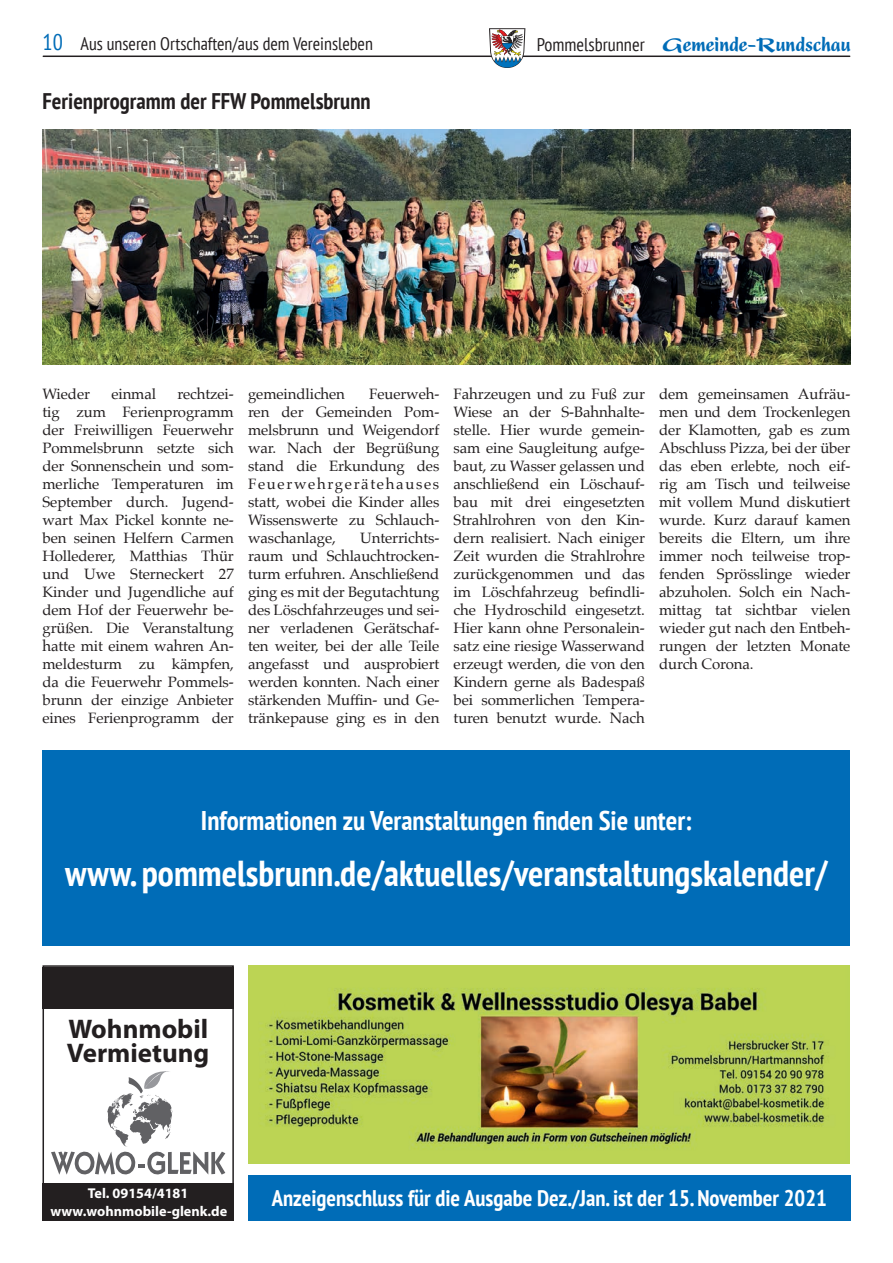
<style>
.page{position:relative;width:893px;height:1263px;background:#fff}
.page>*{position:absolute;margin:0;border:0;box-sizing:border-box;transform-origin:0 0}
.t1{font:700 condensed 36px "PT Sans";color:#fff}
.t2{font:700 condensed 27px "PT Sans";color:#fff}
.t3{font:700 27px "Myriad Pro";color:#231f20}
.t4{font:700 condensed 22.5px "PT Sans";color:#fff}
.t5{font:700 condensed 22.5px "PT Sans";color:#231f20}
.t6{font:900 condensed 22.05px "Present";color:#006cb7}
.t7{font:condensed 18px "PT Sans";color:#231f20}
.t8{font:15px/18px "Palatino";letter-spacing:-.005em;color:#231f20;text-align:justify}
.t9{font:700 14.25px/17.1px "Myriad Pro";color:#fff;text-align:center}
.s1{font-size:22.5px;color:#006cb7}
.s2{font-family:"PT Sans";font-weight:400;font-size:18.45px;color:#231f20}
</style>
<div class="page">
<hr style="left:43px;top:56px;width:807px;height:1px;background:#231f20">
<svg style="left:489px;top:28px;width:36px;height:40px"></svg>
<img style="left:248px;top:965px;width:602px;height:199px">
<div style="left:248px;top:1175px;width:602px;height:45px;background:#006cb7"></div>
<div style="left:43px;top:965px;width:191px;height:255px;border:2px solid #231f20"></div>
<svg style="left:51px;top:1071px;width:174px;height:104px"></svg>
<div style="left:43px;top:1183px;width:191px;height:37px;background:#231f20"></div>
<div style="left:43px;top:967px;width:191px;height:41px;background:#231f20"></div>
<img style="left:43px;top:129px;width:807px;height:236px">
<div style="left:43px;top:750px;width:807px;height:195px;background:#006cb7"></div>
<p class="t7" style="left:43px;top:32px;width:332px"><span class="s1">10</span> Aus unseren Ortschaften/aus dem Vereinsleben</p>
<h3 class="t6" style="left:537px;top:32px;width:315px"><span class="s2">Pommelsbrunner</span> Gemeinde-Rundschau</h3>
<h3 class="t5" style="left:43px;top:86px;width:330px">Ferienprogramm der FFW Pommelsbrunn</h3>
<p class="t8" style="left:43px;top:385px;width:193px;text-indent:135px">rechtzei&shy;tig zum Ferienprogramm der Freiwilligen Feuerwehr Pommelsbrunn setzte sich der Sonnenschein und som&shy;merliche Temperaturen im September durch. Jugend&shy;wart Max Pickel konnte ne&shy;ben seinen Helfern Carmen Hollederer, Matthias Thür und Uwe Sterneckert 27<br>Kinder und Jugendliche auf dem Hof der Feuerwehr be&shy;grüßen. Die Veranstaltung hatte mit einem wahren An&shy;meldesturm zu kämpfen, da die Feuerwehr Pommels&shy;brunn der einzige Anbieter eines Ferienprogramm der</p>
<p class="t8" style="left:248px;top:385px;width:98px">gemeindlichen</p>
<p class="t8" style="left:248px;top:385px;width:193px;text-indent:121px">Feuerweh&shy;ren der Gemeinden Pom&shy;melsbrunn und Weigendorf war. Nach der Begrüßung stand die Erkundung des Feuerwehrgerätehauses statt, wobei die Kinder alles Wissenswerte zu Schlauch&shy;waschanlage,</p>
<p class="t8" style="left:43px;top:385px;width:49px">Wieder</p>
<p class="t8" style="left:111px;top:385px;width:46px">einmal</p>
<p class="t8" style="left:248px;top:529px;width:193px;text-indent:112px">Unterrichts&shy;raum und Schlauchtrocken&shy;turm erfuhren. Anschließend ging es mit der Begutachtung des Löschfahrzeuges und sei&shy;ner verladenen Gerätschaf&shy;ten weiter, bei der alle Teile angefasst und ausprobiert werden konnten. Nach einer stärkenden Muffin- und Ge&shy;tränkepause ging es in den</p>
<p class="t8" style="left:454px;top:385px;width:193px">Fahrzeugen und zu Fuß zur Wiese an der S-Bahnhalte&shy;stelle. Hier wurde gemein&shy;sam eine Saugleitung aufge&shy;baut, zu Wasser gelassen und anschließend ein Löschauf&shy;bau mit drei eingesetzten Strahlrohren von den Kin&shy;dern realisiert. Nach einiger Zeit wurden die Strahlrohre zurückgenommen und das im Löschfahrzeug befindli&shy;che Hydroschild eingesetzt.<br>Hier kann ohne Personalein&shy;satz eine riesige Wasserwand erzeugt werden, die von den Kindern gerne als Badespaß bei sommerlichen Tempera&shy;turen benutzt wurde. Nach</p>
<p class="t8" style="left:659px;top:385px;width:193px">dem gemeinsamen Aufräu&shy;men und dem Trockenlegen der Klamotten, gab es zum Abschluss Pizza, bei der über das eben erlebte, noch eif&shy;rig am Tisch und teilweise mit vollem Mund diskutiert wurde. Kurz darauf kamen bereits die Eltern, um ihre immer noch teilweise trop&shy;fenden Sprösslinge wieder abzuholen. Solch ein Nach&shy;mittag tat sichtbar vielen wieder gut nach den Entbeh&shy;rungen der letzten Monate durch Corona.</p>
<h2 class="t2" style="left:201px;top:802px;width:493px">Informationen zu Veranstaltungen finden Sie unter:</h2>
<h1 class="t1" style="left:65px;top:849px;width:764px">www. pommelsbrunn.de/aktuelles/veranstaltungskalender/</h1>
<h2 class="t3" style="left:68px;top:1011px;width:141px">Wohnmobil</h2>
<h2 class="t3" style="left:67px;top:1036px;width:144px">Vermietung</h2>
<p class="t9" style="left:50px;top:1184px;width:178px">Tel. 09154/4181 www.wohnmobile-glenk.de</p>
<h3 class="t4" style="left:272px;top:1183px;width:557px">Anzeigenschluss für die Ausgabe Dez./Jan. ist der 15. November 2021</h3>
</div>
